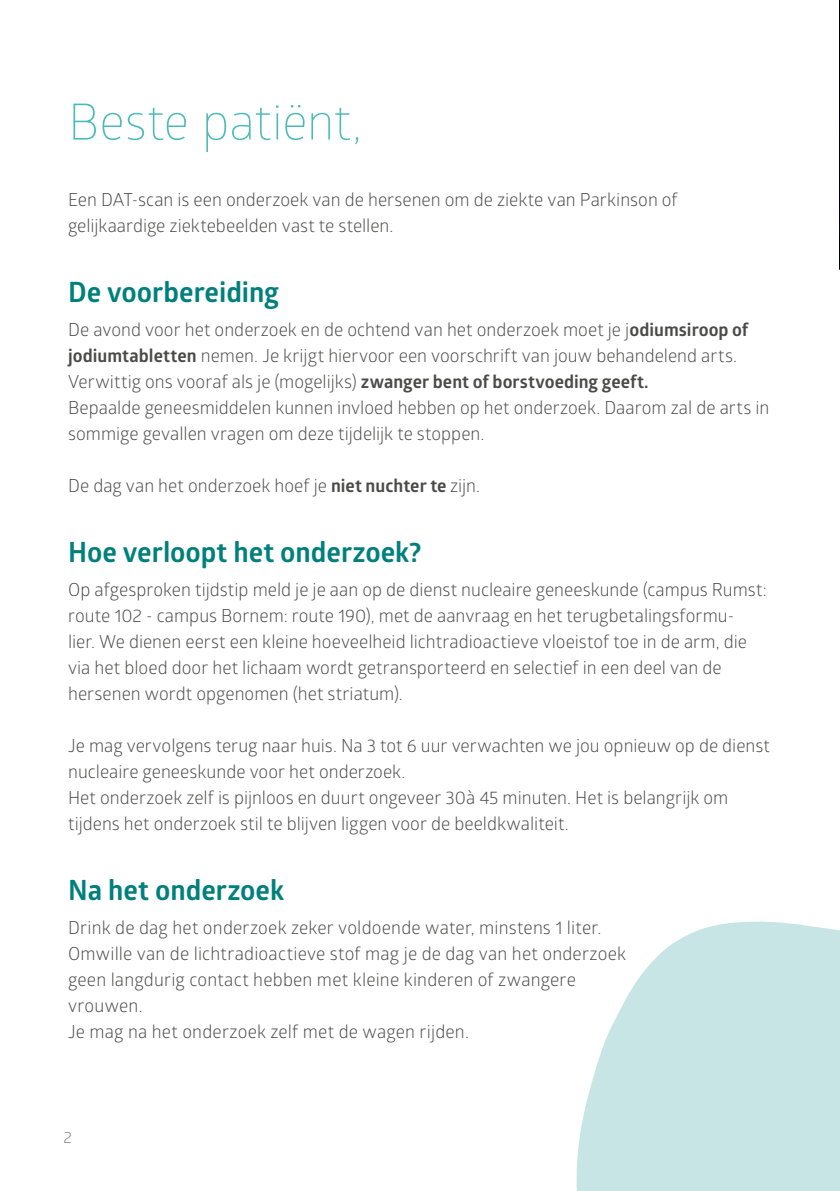
<style>
.page{position:relative;width:840px;height:1191px;background:#fff}
.page>*{position:absolute;margin:0;border:0;box-sizing:border-box;transform-origin:0 0}
.t1{font:300 50px "Glober";letter-spacing:-.01em;color:#4cbbb8}
.t2{font:700 28px "Glober";color:#00807c}
.t3{font:18px/26px "Glober";color:#4a4a49}
.t4{font:16px "Glober";color:#7c7b7b}
.s1{font-weight:700}
</style>
<div class="page">
<svg style="left:576px;top:921px;width:263px;height:270px;background:#cee8e7"></svg>
<h1 class="t1" style="left:68px;top:87px;width:295px">Beste patiënt,</h1>
<p class="t3" style="left:68px;top:186px;width:610px">Een DAT-scan is een onderzoek van de hersenen om de ziekte van Parkinson of gelijkaardige ziektebeelden vast te stellen.</p>
<h2 class="t2" style="left:68px;top:273px;width:212px">De voorbereiding</h2>
<p class="t3" style="left:68px;top:316px;width:702px">De avond voor het onderzoek en de ochtend van het onderzoek moet je j<span class="s1">odiumsiroop of jodiumtabletten</span> nemen. Je krijgt hiervoor een voorschrift van jouw behandelend arts.<br>Verwittig ons vooraf als je (mogelijks) <span class="s1">zwanger bent of borstvoeding geeft.<br></span>Bepaalde geneesmiddelen kunnen invloed hebben op het onderzoek. Daarom zal de arts in sommige gevallen vragen om deze tijdelijk te stoppen.</p>
<p class="t3" style="left:68px;top:472px;width:413px">De dag van het onderzoek hoef je <span class="s1">niet nuchter te</span> zijn.</p>
<h2 class="t2" style="left:68px;top:533px;width:354px">Hoe verloopt het onderzoek?</h2>
<p class="t3" style="left:68px;top:576px;width:699px">Op afgesproken tijdstip meld je je aan op de dienst nucleaire geneeskunde (campus Rumst: route 102 - campus Bornem: route 190), met de aanvraag en het terugbetalingsformu-<br>lier. We dienen eerst een kleine hoeveelheid lichtradioactieve vloeistof toe in de arm, die via het bloed door het lichaam wordt getransporteerd en selectief in een deel van de hersenen wordt opgenomen (het striatum).</p>
<p class="t3" style="left:68px;top:732px;width:703px">Je mag vervolgens terug naar huis. Na 3 tot 6 uur verwachten we jou opnieuw op de dienst nucleaire geneeskunde voor het onderzoek.<br>Het onderzoek zelf is pijnloos en duurt ongeveer 30à 45 minuten. Het is belangrijk om tijdens het onderzoek stil te blijven liggen voor de beeldkwaliteit.</p>
<h2 class="t2" style="left:68px;top:871px;width:217px">Na het onderzoek</h2>
<p class="t3" style="left:68px;top:914px;width:559px">Drink de dag het onderzoek zeker voldoende water, minstens 1 liter.<br>Omwille van de lichtradioactieve stof mag je de dag van het onderzoek geen langdurig contact hebben met kleine kinderen of zwangere vrouwen.<br>Je mag na het onderzoek zelf met de wagen rijden.</p>
<p class="t4" style="left:63px;top:1125px;width:10px">2</p>
</div>
